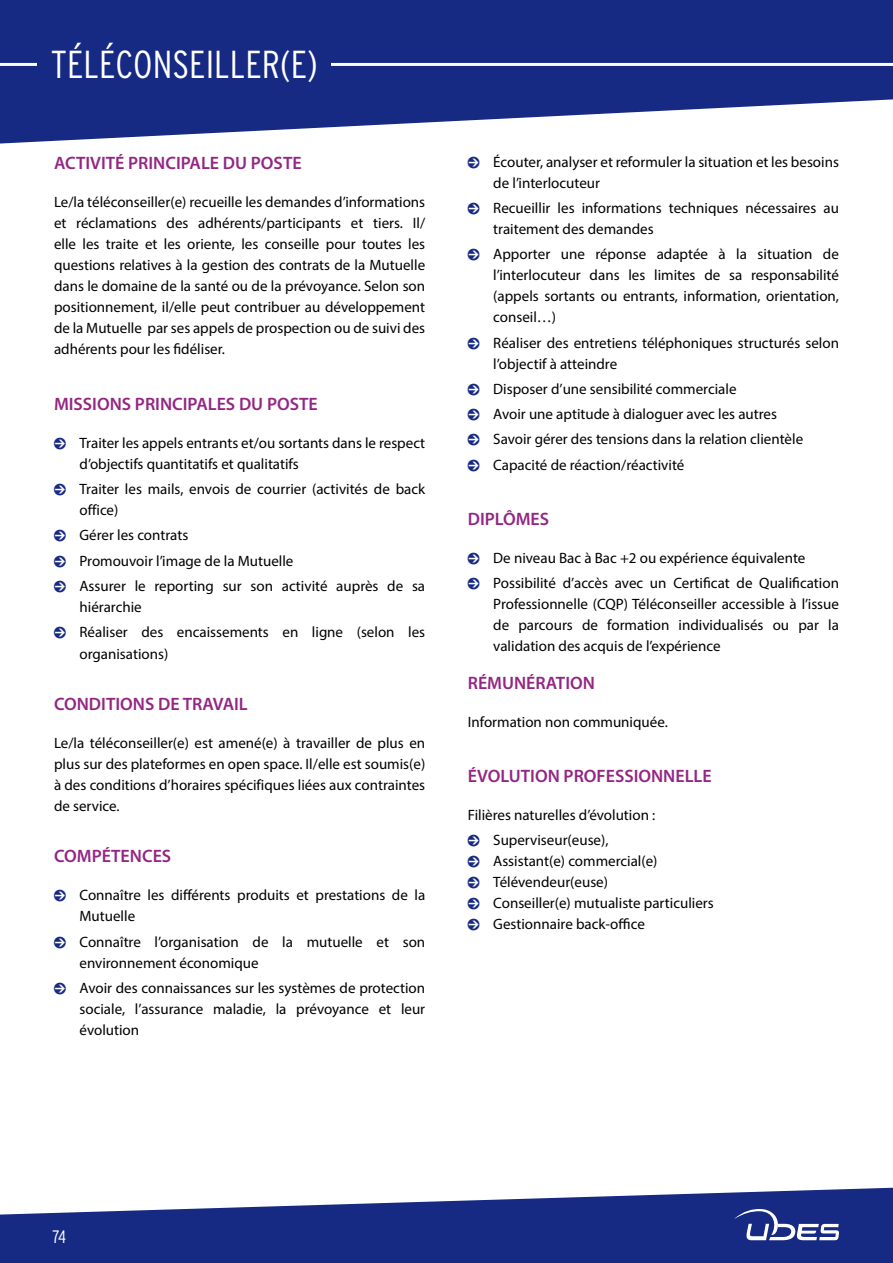
<style>
.page{position:relative;width:893px;height:1263px;background:#fff}
.page>*{position:absolute;margin:0;border:0;box-sizing:border-box;transform-origin:0 0}
.t1{font:300 condensed 39px "Interstate";color:#fff}
.t2{font:600 18px "Myriad Pro";color:#932683}
.t3{font:300 condensed 18px "Interstate";color:#fff}
.t4{font:15px/21px "Myriad Pro";color:#000}
.s1{font-family:"Pointers";color:#162983}
</style>
<div class="page">
<svg style="left:0;top:0;width:893px;height:144px;fill:#162983"></svg>
<svg style="left:0;top:1188px;width:893px;height:75px;fill:#162983"></svg>
<hr style="left:0;top:63px;width:893px;height:3px;background:#fff">
<svg style="left:734px;top:1209px;width:105px;height:31px"></svg>
<div style="left:37px;top:49px;width:294px;height:34px;background:#162983"></div>
<h1 class="t1" style="left:51px;top:40px;width:268px">TÉLÉCONSEILLER(E)</h1>
<p class="t2" style="left:54px;top:152px;width:249px">ACTIVITÉ PRINCIPALE DU POSTE</p>
<p class="t4" style="left:54px;top:191px;width:373px;text-align:justify">Le/la téléconseiller(e) recueille les demandes d’informations et réclamations des adhérents/participants et tiers. Il/ elle les traite et les oriente, les conseille pour toutes les questions relatives à la gestion des contrats de la Mutuelle dans le domaine de la santé ou de la prévoyance. Selon son positionnement, il/elle peut contribuer au développement de la Mutuelle par ses appels de prospection ou de suivi des adhérents pour les fidéliser.</p>
<p class="t2" style="left:54px;top:392px;width:265px">MISSIONS PRINCIPALES DU POSTE</p>
<p class="t4" style="left:80px;top:432px;width:347px;text-indent:-26px"><span class="s1">0</span> Traiter les appels entrants et/ou sortants dans le respect d’objectifs quantitatifs et qualitatifs</p>
<p class="t4" style="left:80px;top:478px;width:347px;text-indent:-26px"><span class="s1">0</span> Traiter les mails, envois de courrier (activités de back office)</p>
<p class="t4" style="left:54px;top:522px;width:373px;line-height:25.2px"><span class="s1">0</span> Gérer les contrats<br><span class="s1">0</span> Promouvoir l’image de la Mutuelle<br><span class="s1">0</span> Assurer le reporting sur son activité auprès de sa</p>
<p class="t4" style="left:54px;top:594px;width:373px;line-height:25.2px;text-indent:26px">hiérarchie<br><span class="s1">0</span> Réaliser des encaissements en ligne (selon les</p>
<p class="t4" style="left:80px;top:643px;width:90px">organisations)</p>
<p class="t2" style="left:54px;top:692px;width:195px">CONDITIONS DE TRAVAIL</p>
<p class="t4" style="left:54px;top:732px;width:373px;text-align:justify">Le/la téléconseiller(e) est amené(e) à travailler de plus en plus sur des plateformes en open space. Il/elle est soumis(e) à des conditions d’horaires spécifiques liées aux contraintes de service.</p>
<p class="t2" style="left:54px;top:845px;width:119px">COMPÉTENCES</p>
<p class="t4" style="left:80px;top:885px;width:347px;text-indent:-26px"><span class="s1">0</span> Connaître les différents produits et prestations de la<br>Mutuelle</p>
<p class="t4" style="left:80px;top:931px;width:347px;text-indent:-26px"><span class="s1">0</span> Connaître l’organisation de la mutuelle et son environnement économique</p>
<p class="t4" style="left:80px;top:977px;width:347px;text-align:justify;text-indent:-26px"><span class="s1">0</span> Avoir des connaissances sur les systèmes de protection sociale, l’assurance maladie, la prévoyance et leur évolution</p>
<p class="t4" style="left:493px;top:151px;width:347px;text-indent:-26px"><span class="s1">0</span> Écouter, analyser et reformuler la situation et les besoins de l’interlocuteur</p>
<p class="t4" style="left:493px;top:197px;width:347px;text-indent:-26px"><span class="s1">0</span> Recueillir les informations techniques nécessaires au traitement des demandes</p>
<p class="t4" style="left:493px;top:244px;width:347px;text-align:justify;text-indent:-26px"><span class="s1">0</span> Apporter une réponse adaptée à la situation de l’interlocuteur dans les limites de sa responsabilité (appels sortants ou entrants, information, orientation, conseil…)</p>
<p class="t4" style="left:493px;top:332px;width:347px;text-indent:-26px"><span class="s1">0</span> Réaliser des entretiens téléphoniques structurés selon l’objectif à atteindre</p>
<p class="t4" style="left:468px;top:376px;width:337px;line-height:25.2px"><span class="s1">0</span> Disposer d’une sensibilité commerciale<br><span class="s1">0</span> Avoir une aptitude à dialoguer avec les autres<br><span class="s1">0</span> Savoir gérer des tensions dans la relation clientèle <span class="s1">0</span> Capacité de réaction/réactivité</p>
<p class="t2" style="left:468px;top:507px;width:83px">DIPLÔMES</p>
<p class="t4" style="left:468px;top:545px;width:373px;line-height:25.2px"><span class="s1">0</span> De niveau Bac à Bac +2 ou expérience équivalente<br><span class="s1">0</span> Possibilité d’accès avec un Certificat de Qualification</p>
<p class="t4" style="left:493px;top:593px;width:347px;text-align:justify">Professionnelle (CQP) Téléconseiller accessible à l’issue de parcours de formation individualisés ou par la validation des acquis de l’expérience</p>
<p class="t2" style="left:468px;top:671px;width:129px">RÉMUNÉRATION</p>
<p class="t4" style="left:468px;top:711px;width:202px">Information non communiquée.</p>
<p class="t2" style="left:468px;top:764px;width:245px">ÉVOLUTION PROFESSIONNELLE</p>
<p class="t4" style="left:468px;top:802px;width:189px;line-height:25.2px">Filières naturelles d’évolution :<br><span class="s1">0</span> Superviseur(euse),</p>
<p class="t4" style="left:468px;top:850px;width:247px"><span class="s1">0</span> Assistant(e) commercial(e)<br><span class="s1">0</span> Télévendeur(euse)<br><span class="s1">0</span> Conseiller(e) mutualiste particuliers<br><span class="s1">0</span> Gestionnaire back-office</p>
<p class="t3" style="left:52px;top:1226px;width:15px">74</p>
</div>
